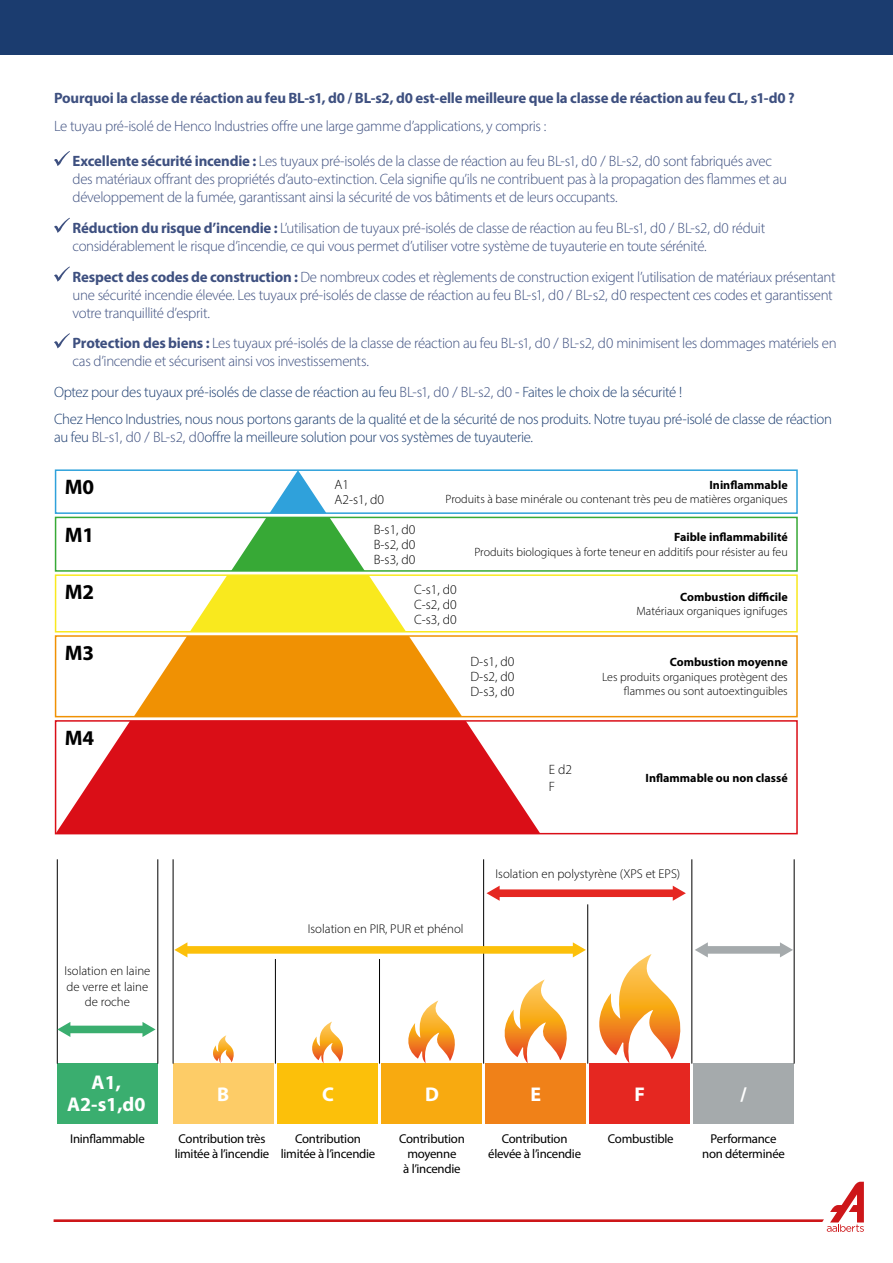
<style>
.page{position:relative;width:893px;height:1263px;background:#fff}
.page>*{position:absolute;margin:0;border:0;box-sizing:border-box;transform-origin:0 0}
.t1{font:700 21px "Myriad Pro";color:#000}
.t2{font:700 19.95px/22.8px "Myriad Pro";color:#fff;text-align:center}
.t3{font:300 15px/18px "Myriad Pro";letter-spacing:-.025em;color:#3e5080}
.t4{font:300 15px/26.5px "Myriad Pro";letter-spacing:-.02em;color:#1b3c6f}
.t5{font:700 15px "Myriad Pro";letter-spacing:-.015em;color:#3e5080}
.t6{font:300 13.5px/15px "Myriad Pro";color:#000;text-align:justify}
.t7{font:12.75px/15.3px "Myriad Pro";letter-spacing:-.02em;color:#000;text-align:center}
.t8{font:300 12.75px/15.3px "Myriad Pro";color:#000;text-align:center}
.t9{font:300 12px/14.4px "Myriad Pro";color:#000;text-align:right}
.t10{font:700 12px "Myriad Pro";color:#000}
.s1{font-weight:700}
.s2{color:#3e5080}
</style>
<div class="page">
<svg style="left:54px;top:151px;width:16px;height:15px"></svg>
<svg style="left:54px;top:218px;width:16px;height:15px"></svg>
<svg style="left:54px;top:266px;width:16px;height:16px"></svg>
<svg style="left:54px;top:333px;width:16px;height:15px"></svg>
<div style="left:55px;top:469px;width:743px;height:45px;border:2px solid #2fa1db"></div>
<div style="left:55px;top:517px;width:743px;height:55px;border:2px solid #37a936"></div>
<div style="left:55px;top:574px;width:743px;height:58px;border:2px solid #f9e91e"></div>
<svg style="left:134px;top:470px;width:328px;height:244px"></svg>
<div style="left:55px;top:635px;width:743px;height:82px;border:2px solid #f09103"></div>
<svg style="left:58px;top:723px;width:481px;height:108px;background:#df3139"></svg>
<div style="left:55px;top:720px;width:743px;height:114px;border:2px solid #da0e17"></div>
<div style="left:173px;top:1063px;width:101px;height:61px;background:#fdcc67"></div>
<div style="left:57px;top:1063px;width:101px;height:61px;background:#3aae6f"></div>
<div style="left:277px;top:1063px;width:101px;height:61px;background:#fcc00a"></div>
<div style="left:381px;top:1063px;width:101px;height:61px;background:#f8aa10"></div>
<div style="left:485px;top:1063px;width:101px;height:61px;background:#f08118"></div>
<div style="left:589px;top:1063px;width:101px;height:61px;background:#e52721"></div>
<div style="left:694px;top:1063px;width:100px;height:61px;background:#a5aaac"></div>
<hr style="left:57px;top:859px;width:1px;height:204px;background:#000">
<hr style="left:157px;top:859px;width:1px;height:204px;background:#000">
<hr style="left:275px;top:959px;width:1px;height:104px;background:#000">
<hr style="left:379px;top:959px;width:1px;height:104px;background:#000">
<hr style="left:587px;top:904px;width:1px;height:160px;background:#000">
<hr style="left:173px;top:859px;width:1px;height:204px;background:#000">
<hr style="left:483px;top:859px;width:1px;height:204px;background:#000">
<hr style="left:691px;top:859px;width:1px;height:204px;background:#000">
<hr style="left:794px;top:859px;width:1px;height:204px;background:#000">
<div style="left:185px;top:946px;width:390px;height:8px;background:#fcc00a"></div>
<svg style="left:174px;top:942px;width:13px;height:15px"></svg>
<svg style="left:573px;top:942px;width:13px;height:15px"></svg>
<div style="left:68px;top:1026px;width:77px;height:7px;background:#3aae6f"></div>
<svg style="left:57px;top:1022px;width:13px;height:15px"></svg>
<svg style="left:142px;top:1022px;width:14px;height:15px"></svg>
<div style="left:706px;top:946px;width:76px;height:8px;background:#a5aaac"></div>
<svg style="left:695px;top:942px;width:13px;height:15px"></svg>
<svg style="left:780px;top:942px;width:13px;height:15px"></svg>
<div style="left:497px;top:889px;width:178px;height:8px;background:#e52721"></div>
<svg style="left:486px;top:886px;width:14px;height:15px"></svg>
<svg style="left:673px;top:886px;width:13px;height:15px"></svg>
<svg style="left:213px;top:1035px;width:21px;height:28px"></svg>
<svg style="left:312px;top:1021px;width:31px;height:42px"></svg>
<svg style="left:408px;top:1000px;width:47px;height:63px"></svg>
<svg style="left:504px;top:979px;width:63px;height:84px"></svg>
<svg style="left:599px;top:954px;width:82px;height:109px"></svg>
<svg style="left:54px;top:1182px;width:810px;height:50px"></svg>
<div style="left:0;top:0;width:893px;height:54px;background:#1b3c6f"></div>
<p class="t5" style="left:54px;top:88px;width:742px">Pourquoi la classe de réaction au feu BL-s1, d0 / BL-s2, d0 est-elle meilleure que la classe de réaction au feu CL, s1-d0 ?</p>
<p class="t3" style="left:54px;top:117px;width:494px">Le tuyau pré-isolé de Henco Industries offre une large gamme d’applications, y compris :</p>
<p class="t3" style="left:73px;top:152px;width:716px"><span class="s1">Excellente sécurité incendie :</span> Les tuyaux pré-isolés de la classe de réaction au feu BL-s1, d0 / BL-s2, d0 sont fabriqués avec des matériaux offrant des propriétés d’auto-extinction. Cela signifie qu’ils ne contribuent pas à la propagation des flammes et au développement de la fumée, garantissant ainsi la sécurité de vos bâtiments et de leurs occupants.</p>
<p class="t3" style="left:73px;top:219px;width:694px"><span class="s1">Réduction du risque d’incendie :</span> L’utilisation de tuyaux pré-isolés de classe de réaction au feu BL-s1, d0 / BL-s2, d0 réduit considérablement le risque d’incendie, ce qui vous permet d’utiliser votre système de tuyauterie en toute sérénité.</p>
<p class="t3" style="left:73px;top:267px;width:764px"><span class="s1">Respect des codes de construction :</span> De nombreux codes et règlements de construction exigent l’utilisation de matériaux présentant une sécurité incendie élevée. Les tuyaux pré-isolés de classe de réaction au feu BL-s1, d0 / BL-s2, d0 respectent ces codes et garantissent votre tranquillité d’esprit.</p>
<p class="t3" style="left:73px;top:334px;width:765px"><span class="s1">Protection des biens :</span> Les tuyaux pré-isolés de la classe de réaction au feu BL-s1, d0 / BL-s2, d0 minimisent les dommages matériels en cas d’incendie et sécurisent ainsi vos investissements.</p>
<p class="t4" style="left:54px;top:379px;width:780px">Optez pour des tuyaux pré-isolés de classe de réaction au feu <span class="s2">BL-s1, d0 / BL-s2, d0</span> - Faites le choix de la sécurité !<br>Chez Henco Industries, nous nous portons garants de la qualité et de la sécurité de nos produits. Notre tuyau pré-isolé de classe de réaction</p>
<p class="t4" style="left:54px;top:423px;width:481px">au feu <span class="s2">BL-s1, d0 / BL-s2, d0</span>offre la meilleure solution pour vos systèmes de tuyauterie.</p>
<h1 class="t1" style="left:65px;top:473px;width:31px">M0</h1>
<h1 class="t1" style="left:65px;top:521px;width:31px">M1</h1>
<h1 class="t1" style="left:65px;top:578px;width:31px">M2</h1>
<h1 class="t1" style="left:65px;top:639px;width:31px">M3</h1>
<h1 class="t1" style="left:65px;top:725px;width:31px">M4</h1>
<p class="t8" style="left:64px;top:963px;width:88px">Isolation en laine de verre et laine de roche</p>
<h2 class="t2" style="left:67px;top:1070px;width:80px">A1,<br>A2-s1,d0</h2>
<p class="t10" style="left:709px;top:477px;width:80px">Ininflammable</p>
<p class="t9" style="left:446px;top:492px;width:344px">Produits à base minérale ou contenant très peu de matières organiques</p>
<p class="t10" style="left:674px;top:530px;width:115px">Faible inflammabilité</p>
<p class="t9" style="left:474px;top:545px;width:315px">Produits biologiques à forte teneur en additifs pour résister au feu</p>
<p class="t10" style="left:680px;top:589px;width:109px">Combustion difficile</p>
<p class="t9" style="left:636px;top:604px;width:153px">Matériaux organiques ignifuges</p>
<p class="t10" style="left:670px;top:654px;width:119px">Combustion moyenne</p>
<p class="t9" style="left:602px;top:669px;width:187px">Les produits organiques protègent des flammes ou sont autoextinguibles</p>
<p class="t6" style="left:334px;top:477px;width:51px">A1<br>A2-s1, d0</p>
<p class="t6" style="left:374px;top:522px;width:43px">B-s1, d0<br>B-s2, d0<br>B-s3, d0</p>
<p class="t6" style="left:414px;top:581px;width:44px">C-s1, d0<br>C-s2, d0<br>C-s3, d0</p>
<p class="t6" style="left:470px;top:654px;width:45px">D-s1, d0<br>D-s2, d0<br>D-s3, d0</p>
<p class="t6" style="left:549px;top:762px;width:25px;line-height:16.2px">E d2<br>F</p>
<p class="t10" style="left:646px;top:770px;width:144px">Inflammable ou non classé</p>
<p class="t8" style="left:308px;top:921px;width:157px">Isolation en PIR, PUR et phénol</p>
<p class="t8" style="left:496px;top:866px;width:186px">Isolation en polystyrène (XPS et EPS)</p>
<h2 class="t2" style="left:217px;top:1082px;width:14px">B</h2>
<h2 class="t2" style="left:322px;top:1082px;width:13px">C</h2>
<h2 class="t2" style="left:425px;top:1082px;width:15px">D</h2>
<h2 class="t2" style="left:530px;top:1082px;width:12px">E</h2>
<h2 class="t2" style="left:634px;top:1082px;width:12px">F</h2>
<h2 class="t2" style="left:740px;top:1082px;width:8px">/</h2>
<p class="t7" style="left:70px;top:1130px;width:76px">Ininflammable</p>
<p class="t7" style="left:175px;top:1130px;width:96px;text-align:left">Contribution très limitée à l’incendie</p>
<p class="t7" style="left:281px;top:1130px;width:96px">Contribution limitée à l’incendie</p>
<p class="t7" style="left:399px;top:1130px;width:67px">Contribution moyenne<br>à l’incendie</p>
<p class="t7" style="left:488px;top:1130px;width:94px">Contribution élevée à l’incendie</p>
<p class="t7" style="left:608px;top:1130px;width:67px">Combustible</p>
<p class="t7" style="left:702px;top:1130px;width:84px">Performance non déterminée</p>
</div>
